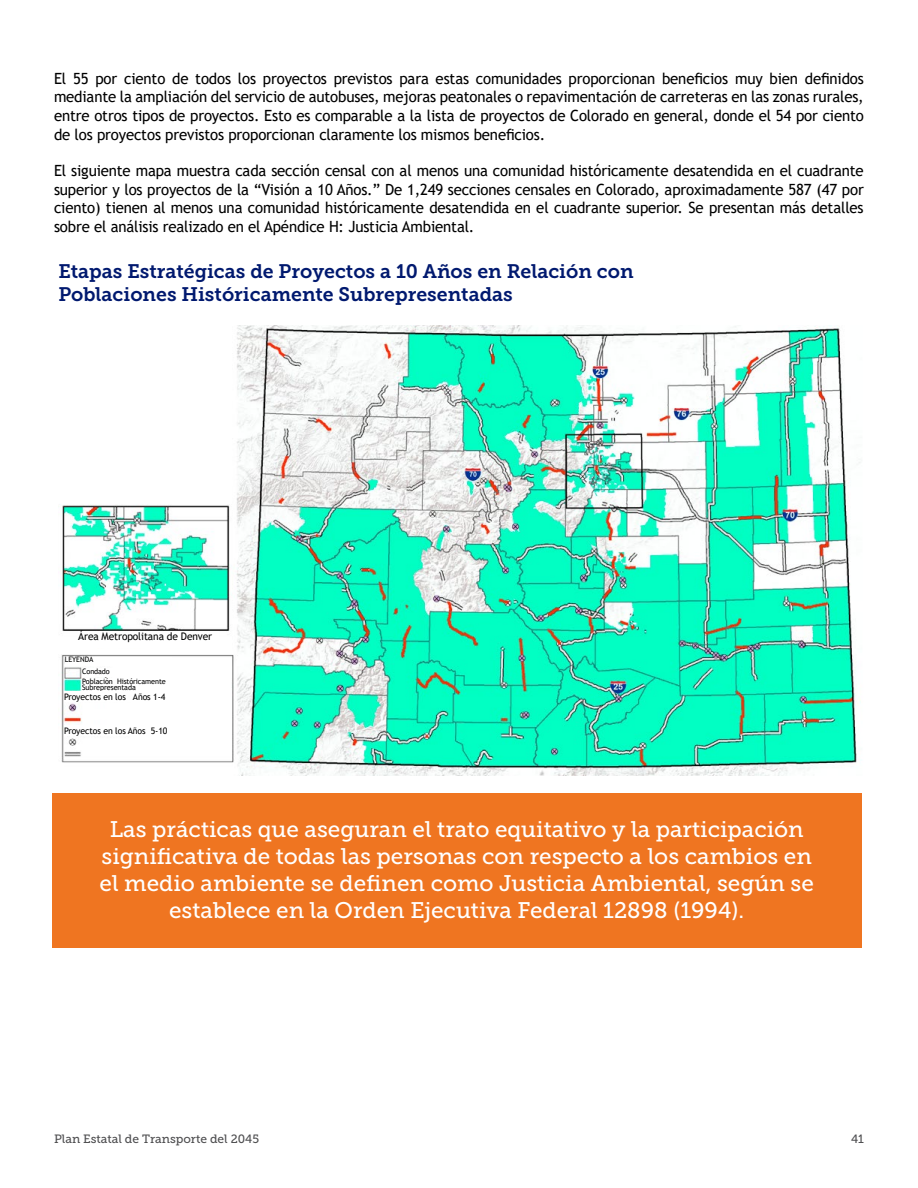
<style>
.page{position:relative;width:918px;height:1188px;background:#fff}
.page>*{position:absolute;margin:0;border:0;box-sizing:border-box;transform-origin:0 0}
.t1{font:22.5px/27px "Museo Slab 500";color:#fff;text-align:center}
.t2{font:19.5px/23.4px "Museo Slab 700";color:#01196f}
.t3{font:15.45px/18.6px "Trebuchet MS";letter-spacing:-.01em;color:#000;text-align:justify}
.t4{font:12px "Museo Slab 500";color:#4e4e50}
.t5{font:10.5px "Trebuchet MS";letter-spacing:-.01em;color:#000}
.t6{font:9px "Trebuchet MS";letter-spacing:-.01em;color:#000}
.t7{font:7.5px/11.4px "Trebuchet MS";letter-spacing:-.01em;color:#000}
</style>
<div class="page">
<div style="left:52px;top:793px;width:810px;height:155px;background:#ef7521"></div>
<img style="left:61px;top:326px;width:799px;height:450px">
<div style="left:78px;top:632px;width:141px;height:16px;background:#fff"></div>
<div style="left:65px;top:657px;width:107px;height:9px;background:#fff"></div>
<div style="left:82px;top:668px;width:107px;height:9px;background:#fff"></div>
<div style="left:82px;top:678px;width:149px;height:13px;background:#fff"></div>
<div style="left:64px;top:691px;width:166px;height:11px;background:#fff"></div>
<div style="left:64px;top:725px;width:166px;height:11px;background:#fff"></div>
<p class="t3" style="left:54px;top:69px;width:811px">El 55 por ciento de todos los proyectos previstos para estas comunidades proporcionan beneficios muy bien definidos mediante la ampliación del servicio de autobuses, mejoras peatonales o repavimentación de carreteras en las zonas rurales, entre otros tipos de proyectos. Esto es comparable a la lista de proyectos de Colorado en general, donde el 54 por ciento de los proyectos previstos proporcionan claramente los mismos beneficios.</p>
<p class="t3" style="left:54px;top:161px;width:811px">El siguiente mapa muestra cada sección censal con al menos una comunidad históricamente desatendida en el cuadrante superior y los proyectos de la “Visión a 10 Años.” De 1,249 secciones censales en Colorado, aproximadamente 587 (47 por ciento) tienen al menos una comunidad históricamente desatendida en el cuadrante superior. Se presentan más detalles sobre el análisis realizado en el Apéndice H: Justicia Ambiental.</p>
<p class="t2" style="left:58px;top:259px;width:577px">Etapas Estratégicas de Proyectos a 10 Años en Relación con<br>Poblaciones Históricamente Subrepresentadas</p>
<p class="t5" style="left:78px;top:629px;width:135px">Área Metropolitana de Denver</p>
<p class="t7" style="left:82px;top:654px;width:29px;text-indent:-17px">LEYENDA<br>Condado</p>
<p class="t7" style="left:82px;top:678px;width:85px;line-height:6px">Población Históricamente<br>Subrepresentada</p>
<p class="t6" style="left:64px;top:691px;width:103px">Proyectos en los Años 1-4</p>
<p class="t6" style="left:64px;top:725px;width:105px">Proyectos en los Años 5-10</p>
<p class="t1" style="left:100px;top:816px;width:716px">Las prácticas que aseguran el trato equitativo y la participación significativa de todas las personas con respecto a los cambios en el medio ambiente se definen como Justicia Ambiental, según se establece en la Orden Ejecutiva Federal 12898 (1994).</p>
<p class="t4" style="left:54px;top:1132px;width:207px">Plan Estatal de Transporte del 2045</p>
<p class="t4" style="left:851px;top:1132px;width:14px">41</p>
</div>
